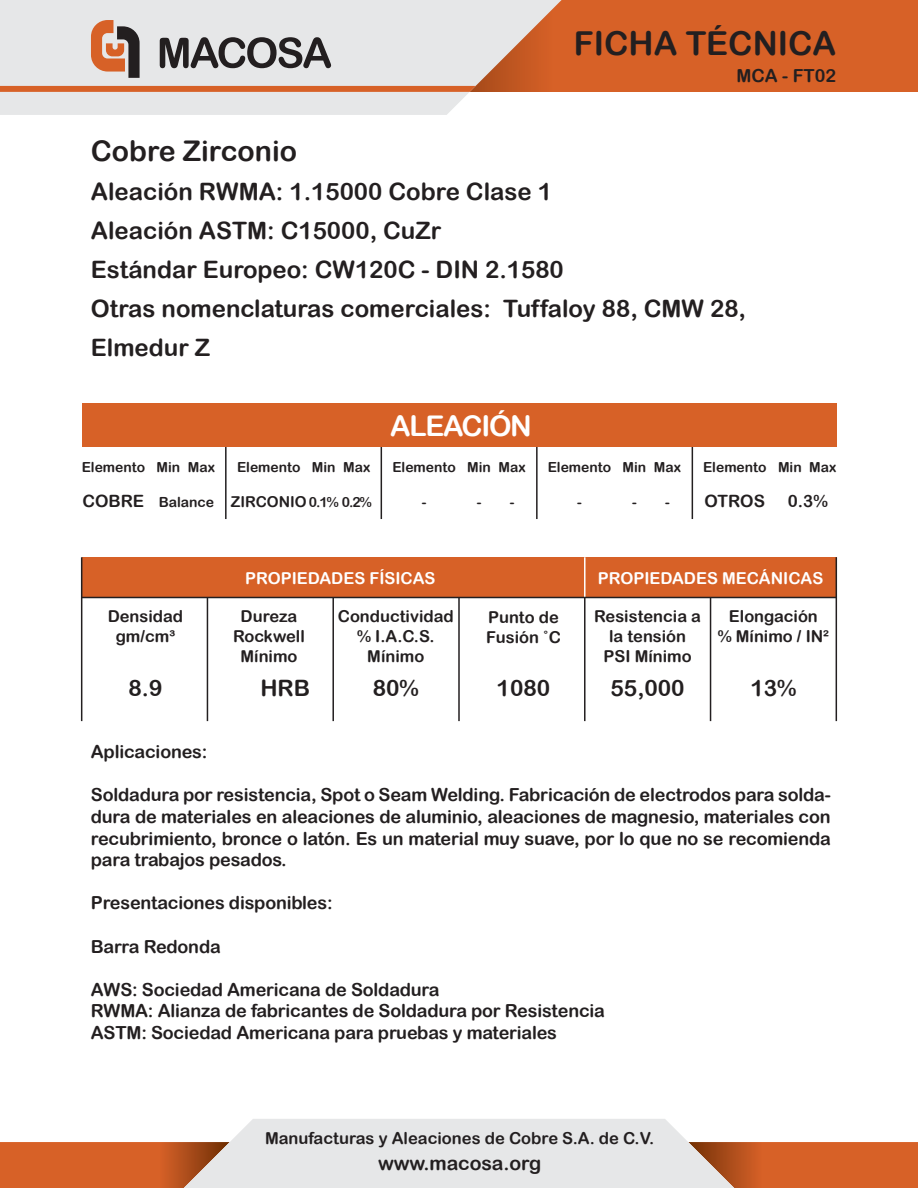
<style>
.page{position:relative;width:918px;height:1188px;background:#fff}
.page>*{position:absolute;margin:0;border:0;box-sizing:border-box;transform-origin:0 0}
.t1{font:33px "Arial Rounded MT Bold";color:#231f20}
.t2{font:28.5px "Arial Rounded MT Bold";color:#231f20}
.t3{font:28.5px "Arial Rounded MT Bold";letter-spacing:-.045em;color:#fff}
.t4{font:24px/39px "Arial Rounded MT Bold";color:#231f20}
.t5{font:22.65px "Arial Rounded MT Bold";color:#231f20}
.t6{font:19.5px "Arial Rounded MT Bold";letter-spacing:-.005em;color:#231f20}
.t7{font:18px/21.6px "Arial Rounded MT Bold";letter-spacing:-.01em;color:#231f20;text-align:justify}
.t8{font:16.95px "Arial Rounded MT Bold";color:#231f20}
.t9{font:16.5px/19.6px "Arial Rounded MT Bold";color:#231f20;text-align:center}
.t10{font:16.5px "Arial Rounded MT Bold";color:#fff}
.t11{font:13.95px "Arial Rounded MT Bold";color:#231f20}
.s1{font-size:16.95px}
.s2{font-size:15px}
</style>
<div class="page">
<div style="left:0;top:0;width:918px;height:92px;background:#d76127"></div>
<svg style="left:0;top:0;width:562px;height:115px;background:#e4dcd9"></svg>
<svg style="left:0;top:86px;width:476px;height:6px"></svg>
<svg style="left:91px;top:20px;width:49px;height:58px"></svg>
<svg style="left:160px;top:37px;width:171px;height:31px;background:#868586"></svg>
<svg style="left:0;top:1119px;width:918px;height:69px"></svg>
<div style="left:82px;top:557px;width:754px;height:41px;background:#d76127"></div>
<hr style="left:584px;top:557px;width:2px;height:41px;background:#fff">
<hr style="left:81px;top:557px;width:1px;height:164px;background:#231f20">
<hr style="left:207px;top:598px;width:1px;height:123px;background:#231f20">
<hr style="left:332px;top:598px;width:2px;height:123px;background:#231f20">
<hr style="left:458px;top:598px;width:2px;height:123px;background:#231f20">
<hr style="left:584px;top:598px;width:2px;height:123px;background:#231f20">
<hr style="left:710px;top:598px;width:1px;height:123px;background:#231f20">
<hr style="left:836px;top:557px;width:1px;height:164px;background:#231f20">
<hr style="left:82px;top:597px;width:754px;height:1px;background:#231f20">
<hr style="left:225px;top:447px;width:2px;height:72px;background:#231f20">
<hr style="left:381px;top:447px;width:1px;height:72px;background:#231f20">
<hr style="left:536px;top:447px;width:2px;height:72px;background:#231f20">
<hr style="left:692px;top:447px;width:1px;height:72px;background:#231f20">
<div style="left:82px;top:403px;width:754px;height:44px;background:#d76127"></div>
<h1 class="t1" style="left:574px;top:24px;width:264px">FICHA TÉCNICA</h1>
<p class="t7" style="left:737px;top:64px;width:101px">MCA - FT02</p>
<h2 class="t2" style="left:91px;top:134px;width:208px">Cobre Zirconio</h2>
<h3 class="t4" style="left:91px;top:171px;width:657px">Aleación RWMA: 1.15000 Cobre Clase 1<br>Aleación ASTM: C15000, CuZr<br>Estándar Europeo: CW120C - DIN 2.1580<br>Otras nomenclaturas comerciales: Tuffaloy 88, CMW 28, Elmedur Z</h3>
<h2 class="t3" style="left:390px;top:409px;width:143px">ALEACIÓN</h2>
<p class="t11" style="left:82px;top:459px;width:135px">Elemento Min Max</p>
<p class="t11" style="left:83px;top:493px;width:291px"><span class="s1">COBRE</span> Balance <span class="s2">ZIRCONIO</span> 0.1% 0.2%</p>
<p class="t8" style="left:705px;top:491px;width:62px">OTROS</p>
<p class="t8" style="left:788px;top:491px;width:41px">0.3%</p>
<p class="t11" style="left:237px;top:459px;width:135px">Elemento Min Max</p>
<p class="t11" style="left:392px;top:459px;width:135px">Elemento Min Max</p>
<p class="t11" style="left:548px;top:459px;width:135px">Elemento Min Max</p>
<p class="t11" style="left:422px;top:494px;width:6px">-</p>
<p class="t11" style="left:477px;top:494px;width:39px">- -</p>
<p class="t11" style="left:577px;top:494px;width:6px">-</p>
<p class="t11" style="left:632px;top:494px;width:39px">- -</p>
<p class="t11" style="left:703px;top:459px;width:135px">Elemento Min Max</p>
<p class="t10" style="left:245px;top:568px;width:192px">PROPIEDADES FÍSICAS</p>
<p class="t10" style="left:598px;top:568px;width:227px">PROPIEDADES MECÁNICAS</p>
<p class="t9" style="left:233px;top:606px;width:73px">Dureza<br>Rockwell<br>Mínimo</p>
<p class="t9" style="left:338px;top:606px;width:117px">Conductividad % I.A.C.S.<br>Mínimo</p>
<p class="t9" style="left:594px;top:606px;width:108px">Resistencia a la tensión<br>PSI Mínimo</p>
<p class="t9" style="left:718px;top:606px;width:113px">Elongación<br>% Mínimo / IN²</p>
<p class="t9" style="left:108px;top:606px;width:77px">Densidad gm/cm³</p>
<p class="t5" style="left:129px;top:674px;width:35px">8.9</p>
<p class="t5" style="left:260px;top:674px;width:51px">HRB</p>
<p class="t5" style="left:373px;top:674px;width:48px">80%</p>
<p class="t5" style="left:497px;top:674px;width:55px">1080</p>
<p class="t5" style="left:611px;top:674px;width:76px">55,000</p>
<p class="t5" style="left:750px;top:674px;width:48px">13%</p>
<p class="t9" style="left:486px;top:607px;width:76px;text-align:left">Punto de<br>Fusión ˚C</p>
<p class="t7" style="left:91px;top:741px;width:118px">Aplicaciones:</p>
<p class="t7" style="left:91px;top:784px;width:741px">Soldadura por resistencia, Spot o Seam Welding. Fabricación de electrodos para solda&shy;dura de materiales en aleaciones de aluminio, aleaciones de magnesio, materiales con recubrimiento, bronce o latón. Es un material muy suave, por lo que no se recomienda para trabajos pesados.</p>
<p class="t7" style="left:91px;top:892px;width:243px">Presentaciones disponibles:</p>
<p class="t7" style="left:91px;top:935px;width:131px">Barra Redonda</p>
<p class="t7" style="left:91px;top:978px;width:516px;text-align:left">AWS: Sociedad Americana de Soldadura<br>RWMA: Alianza de fabricantes de Soldadura por Resistencia<br>ASTM: Sociedad Americana para pruebas y materiales</p>
<p class="t9" style="left:265px;top:1128px;width:391px">Manufacturas y Aleaciones de Cobre S.A. de C.V.</p>
<p class="t6" style="left:378px;top:1152px;width:165px">www.macosa.org</p>
</div>
